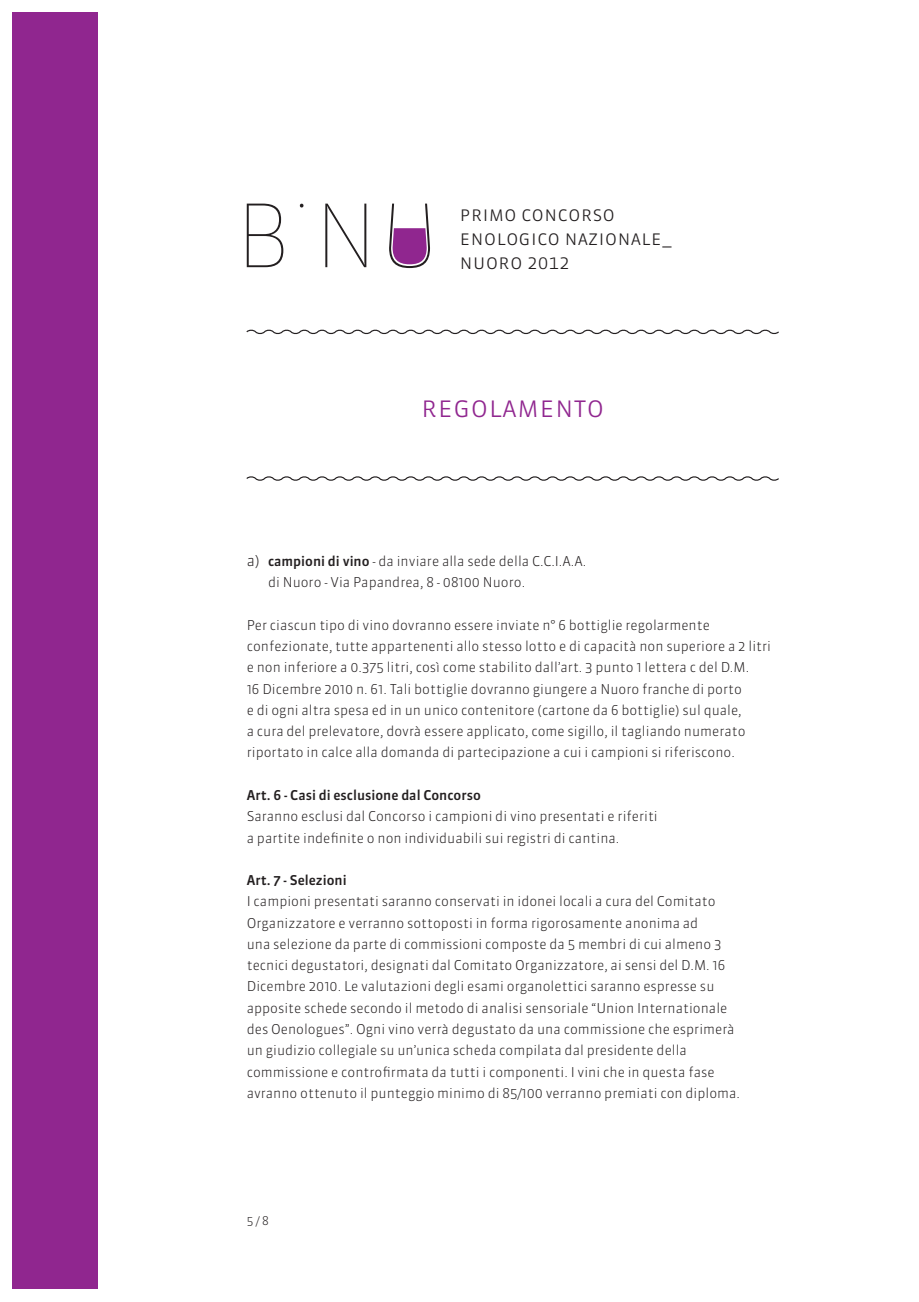
<style>
.page{position:relative;width:919px;height:1302px;background:#fff}
.page>*{position:absolute;margin:0;border:0;box-sizing:border-box;transform-origin:0 0}
.t1{font:30px "Sanuk Light SC";color:#90268f}
.t2{font:21px/24px "Sanuk Light SC";color:#231f20}
.t3{font:300 13.5px/21.3px "Sanuk";color:#231f20}
.t4{font:500 13.5px "Sanuk";color:#231f20}
.t5{font:300 12px "Sanuk";color:#231f20}
.s1{font-size:15px}
.s2{font-weight:500}
</style>
<div class="page">
<svg style="left:247px;top:203px;width:36px;height:64px"></svg>
<svg style="left:325px;top:203px;width:41px;height:64px"></svg>
<svg style="left:389px;top:203px;width:41px;height:65px"></svg>
<svg style="left:246px;top:329px;width:533px;height:6px"></svg>
<svg style="left:246px;top:476px;width:533px;height:5px"></svg>
<div style="left:13px;top:13px;width:85px;height:1275px;background:#90268f"></div>
<h2 class="t2" style="left:459px;top:201px;width:214px">primo concorso enologico nazionale_ nuoro 2012</h2>
<h1 class="t1" style="left:421px;top:389px;width:185px">regolamento</h1>
<p class="t3" style="left:268px;top:550px;width:320px;text-indent:-21px"><span class="s1">a)</span> <span class="s2">campioni di vino</span> - da inviare alla sede della C.C.I.A.A. di Nuoro - Via Papandrea, 8 - 08100 Nuoro.</p>
<p class="t3" style="left:247px;top:614px;width:526px">Per ciascun tipo di vino dovranno essere inviate n° 6 bottiglie regolarmente confezionate, tutte appartenenti allo stesso lotto e di capacità non superiore a 2 litri e non inferiore a 0.375 litri, così come stabilito dall’art. 3 punto 1 lettera c del D.M.<br>16 Dicembre 2010 n. 61. Tali bottiglie dovranno giungere a Nuoro franche di porto<br>e di ogni altra spesa ed in un unico contenitore (cartone da 6 bottiglie) sul quale,<br>a cura del prelevatore, dovrà essere applicato, come sigillo, il tagliando numerato riportato in calce alla domanda di partecipazione a cui i campioni si riferiscono.</p>
<p class="t4" style="left:247px;top:787px;width:236px">Art. 6 - Casi di esclusione dal Concorso</p>
<p class="t3" style="left:247px;top:805px;width:412px">Saranno esclusi dal Concorso i campioni di vino presentati e riferiti a partite indefinite o non individuabili sui registri di cantina.</p>
<p class="t4" style="left:247px;top:872px;width:101px">Art. 7 - Selezioni</p>
<p class="t3" style="left:247px;top:890px;width:495px">I campioni presentati saranno conservati in idonei locali a cura del Comitato Organizzatore e verranno sottoposti in forma rigorosamente anonima ad<br>una selezione da parte di commissioni composte da 5 membri di cui almeno 3 tecnici degustatori, designati dal Comitato Organizzatore, ai sensi del D.M. 16<br>Dicembre 2010. Le valutazioni degli esami organolettici saranno espresse su apposite schede secondo il metodo di analisi sensoriale “Union Internationale des Oenologues”. Ogni vino verrà degustato da una commissione che esprimerà un giudizio collegiale su un’unica scheda compilata dal presidente della commissione e controfirmata da tutti i componenti. I vini che in questa fase avranno ottenuto il punteggio minimo di 85/100 verranno premiati con diploma.</p>
<p class="t5" style="left:247px;top:1213px;width:23px">5 / 8</p>
</div>
